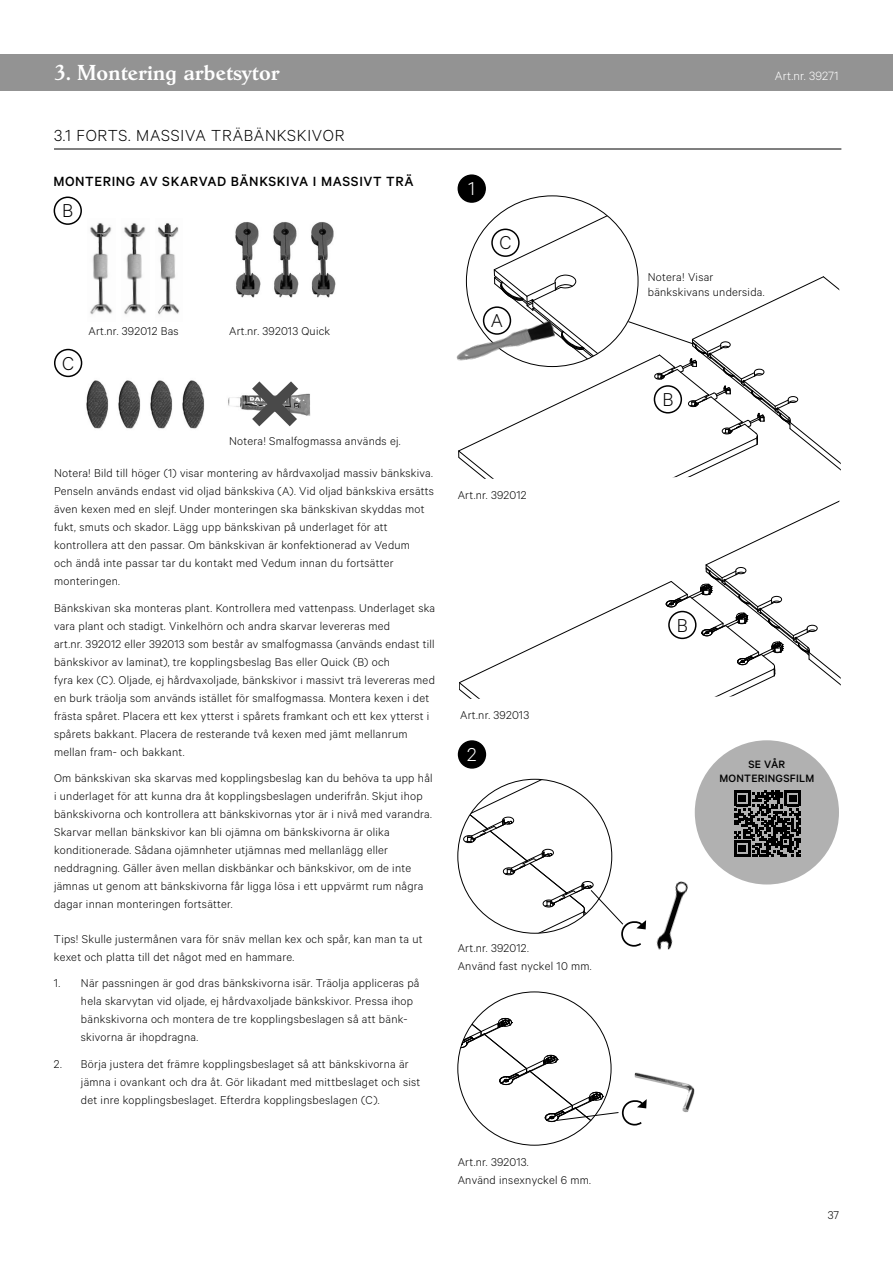
<style>
.page{position:relative;width:893px;height:1263px;background:#fff}
.page>*{position:absolute;margin:0;border:0;box-sizing:border-box;transform-origin:0 0}
.t1{font:500 21px "Hoboken Serial";letter-spacing:.02em;color:#fff}
.Brödtext{font:300 21px "Calibre";color:#050505}
.Brödtext-2{font:300 21px "Calibre";color:#fff}
.Brödtext-3{font:300 21px "Calibre";color:#000}
.Rubrik_2{font:300 18px "Calibre";letter-spacing:.04em;color:#000}
.Rubrik_2-2{font:500 15px "Calibre";letter-spacing:.04em;color:#000}
.Rubrik_1{font:300 13.5px "Calibre";letter-spacing:.01em;color:#fff}
.Brödtext-4{font:300 12.75px/18px "Calibre";letter-spacing:.02em;color:#000}
.t2{font:500 12px "Calibre";letter-spacing:.02em;color:#000}
</style>
<div class="page">
<div style="left:0;top:54px;width:893px;height:37px;background:#939393"></div>
<hr style="left:54px;top:149px;width:787px;height:1px;background:#000">
<svg style="left:458px;top:196px;width:383px;height:283px"></svg>
<img style="left:456px;top:307px;width:109px;height:69px">
<div style="left:458px;top:175px;width:27px;height:27px;background:#000;border-radius:50%"></div>
<div style="left:458px;top:174px;width:28px;height:29px;border:2px solid #000;border-radius:50%"></div>
<div style="left:459px;top:741px;width:26px;height:27px;background:#000;border-radius:50%"></div>
<div style="left:458px;top:740px;width:28px;height:29px;border:2px solid #000;border-radius:50%"></div>
<svg style="left:459px;top:500px;width:382px;height:199px"></svg>
<div style="left:654px;top:386px;width:27px;height:27px;background:#fff;border-radius:50%"></div>
<div style="left:654px;top:385px;width:28px;height:28px;border:2px solid #000;border-radius:50%"></div>
<div style="left:669px;top:611px;width:27px;height:27px;background:#fff;border-radius:50%"></div>
<div style="left:668px;top:611px;width:28px;height:28px;border:2px solid #000;border-radius:50%"></div>
<div style="left:54px;top:197px;width:28px;height:28px;border:2px solid #000;border-radius:50%"></div>
<div style="left:54px;top:349px;width:28px;height:28px;border:2px solid #000;border-radius:50%"></div>
<img style="left:90px;top:223px;width:23px;height:92px">
<img style="left:235px;top:222px;width:26px;height:76px">
<img style="left:311px;top:222px;width:25px;height:76px">
<img style="left:273px;top:222px;width:26px;height:76px">
<img style="left:157px;top:223px;width:23px;height:92px">
<img style="left:124px;top:223px;width:22px;height:92px">
<img style="left:86px;top:380px;width:23px;height:49px">
<img style="left:182px;top:380px;width:23px;height:49px">
<img style="left:150px;top:380px;width:23px;height:49px">
<img style="left:118px;top:380px;width:23px;height:49px">
<img style="left:228px;top:393px;width:83px;height:23px">
<svg style="left:241px;top:381px;width:68px;height:46px"></svg>
<img style="left:646px;top:881px;width:42px;height:69px">
<svg style="left:458px;top:992px;width:184px;height:153px"></svg>
<svg style="left:458px;top:779px;width:188px;height:168px"></svg>
<img style="left:634px;top:1070px;width:61px;height:42px">
<div style="left:695px;top:740px;width:144px;height:144px;background:#b1b1b1;border-radius:50%"></div>
<svg style="left:734px;top:790px;width:67px;height:67px"></svg>
<h1 class="t1" style="left:54px;top:60px;width:227px">3. Montering arbetsytor</h1>
<p class="Rubrik_2" style="left:54px;top:125px;width:292px">3.1 FORTS. MASSIVA TRÄBÄNKSKIVOR</p>
<p class="Rubrik_2-2" style="left:53px;top:172px;width:362px">MONTERING AV SKARVAD BÄNKSKIVA I MASSIVT TRÄ</p>
<p class="Brödtext-3" style="left:62px;top:198px;width:12px">B</p>
<p class="Brödtext-3" style="left:62px;top:351px;width:14px">C</p>
<p class="Brödtext-4" style="left:88px;top:321px;width:92px">Art.nr. 392012 Bas</p>
<p class="Brödtext-4" style="left:229px;top:321px;width:103px">Art.nr. 392013 Quick</p>
<p class="Brödtext-2" style="left:468px;top:176px;width:8px">1</p>
<p class="Brödtext" style="left:499px;top:231px;width:14px">C</p>
<p class="Brödtext" style="left:491px;top:308px;width:14px">A</p>
<p class="Brödtext-4" style="left:229px;top:431px;width:173px">Notera! Smalfogmassa används ej.</p>
<p class="Brödtext-4" style="left:54px;top:464px;width:381px">Notera! Bild till höger (1) visar montering av hårdvaxoljad massiv bänkskiva.<br>Penseln används endast vid oljad bänkskiva (A). Vid oljad bänkskiva ersätts även kexen med en slejf. Under monteringen ska bänkskivan skyddas mot fukt, smuts och skador. Lägg upp bänkskivan på underlaget för att kontrollera att den passar. Om bänkskivan är konfektionerad av Vedum<br>och ändå inte passar tar du kontakt med Vedum innan du fortsätter monteringen.</p>
<p class="Brödtext-4" style="left:54px;top:598px;width:383px">Bänkskivan ska monteras plant. Kontrollera med vattenpass. Underlaget ska vara plant och stadigt. Vinkelhörn och andra skarvar levereras med<br>art.nr. 392012 eller 392013 som består av smalfogmassa (används endast till bänkskivor av laminat), tre kopplingsbeslag Bas eller Quick (B) och<br>fyra kex (C). Oljade, ej hårdvaxoljade, bänkskivor i massivt trä levereras med en burk träolja som används istället för smalfogmassa. Montera kexen i det frästa spåret. Placera ett kex ytterst i spårets framkant och ett kex ytterst i spårets bakkant. Placera de resterande två kexen med jämt mellanrum mellan fram- och bakkant.</p>
<p class="Brödtext-4" style="left:54px;top:769px;width:380px">Om bänkskivan ska skarvas med kopplingsbeslag kan du behöva ta upp hål i underlaget för att kunna dra åt kopplingsbeslagen underifrån. Skjut ihop bänkskivorna och kontrollera att bänkskivornas ytor är i nivå med varandra.<br>Skarvar mellan bänkskivor kan bli ojämna om bänkskivorna är olika konditionerade. Sådana ojämnheter utjämnas med mellanlägg eller neddragning. Gäller även mellan diskbänkar och bänkskivor, om de inte jämnas ut genom att bänkskivorna får ligga lösa i ett uppvärmt rum några dagar innan monteringen fortsätter.</p>
<p class="Brödtext-4" style="left:54px;top:929px;width:370px">Tips! Skulle justermånen vara för snäv mellan kex och spår, kan man ta ut kexet och platta till det något med en hammare.</p>
<p class="Brödtext-4" style="left:81px;top:974px;width:340px;text-indent:-27px">1. När passningen är god dras bänkskivorna isär. Träolja appliceras på hela skarvytan vid oljade, ej hårdvaxoljade bänkskivor. Pressa ihop bänkskivorna och montera de tre kopplingsbeslagen så att bänk&shy;skivorna är ihopdragna.</p>
<p class="Brödtext-4" style="left:81px;top:1054px;width:341px;text-indent:-27px">2. Börja justera det främre kopplingsbeslaget så att bänkskivorna är jämna i ovankant och dra åt. Gör likadant med mittbeslaget och sist det inre kopplingsbeslaget. Efterdra kopplingsbeslagen (C).</p>
<p class="Brödtext-4" style="left:458px;top:485px;width:70px">Art.nr. 392012</p>
<p class="Brödtext-4" style="left:460px;top:706px;width:71px">Art.nr. 392013</p>
<p class="Brödtext-2" style="left:467px;top:742px;width:11px">2</p>
<p class="Brödtext-4" style="left:458px;top:939px;width:73px">Art.nr. 392012.</p>
<p class="Brödtext-4" style="left:458px;top:957px;width:135px">Använd fast nyckel 10 mm.</p>
<p class="Brödtext-4" style="left:458px;top:1152px;width:72px">Art.nr. 392013.</p>
<p class="Brödtext-4" style="left:458px;top:1170px;width:135px">Använd insexnyckel 6 mm.</p>
<p class="Rubrik_1" style="left:775px;top:68px;width:65px">Art.nr. 39271</p>
<p class="Brödtext-4" style="left:648px;top:269px;width:118px;line-height:15.3px">Notera! Visar bänkskivans undersida.</p>
<p class="Brödtext" style="left:662px;top:387px;width:12px">B</p>
<p class="Brödtext" style="left:677px;top:613px;width:12px">B</p>
<p class="t2" style="left:748px;top:757px;width:38px">SE VÅR</p>
<p class="t2" style="left:719px;top:771px;width:96px">MONTERINGSFILM</p>
<p class="Brödtext-4" style="left:828px;top:1205px;width:13px">37</p>
</div>
